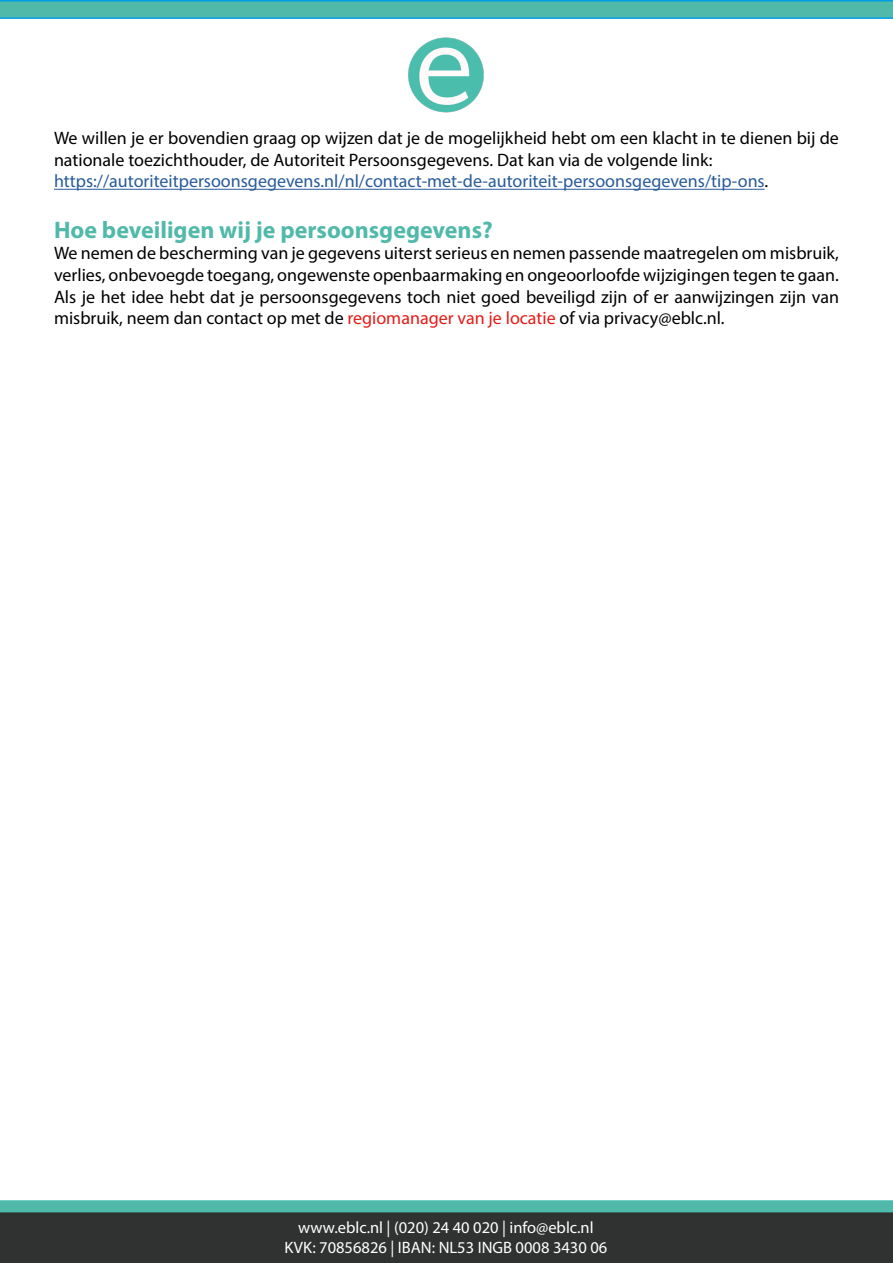
<style>
.page{position:relative;width:893px;height:1263px;background:#fff}
.page>*{position:absolute;margin:0;border:0;box-sizing:border-box;transform-origin:0 0}
.t1{font:700 24px "Myriad Pro";color:#50b9aa}
.t2{font:18px/21.6px "Myriad Pro";color:#000}
.t3{font:16.5px/19.8px "Myriad Pro";color:#fff;text-align:center}
.s1{color:#275b9b}
.s2{color:#e41b17}
</style>
<div class="page">
<hr style="left:54px;top:189px;width:711px;height:1px;background:#275b9b">
<svg style="left:0;top:0;width:893px;height:19px;background:#44b5b3"></svg>
<div style="left:0;top:1212px;width:893px;height:51px;background:#303131"></div>
<svg style="left:0;top:1200px;width:893px;height:12px;background:#52bbac"></svg>
<img style="left:408px;top:37px;width:76px;height:75px">
<p class="t2" style="left:54px;top:127px;width:786px">We willen je er bovendien graag op wijzen dat je de mogelijkheid hebt om een klacht in te dienen bij de nationale toezichthouder, de Autoriteit Persoonsgegevens. Dat kan via de volgende link: <span class="s1">https://autoriteitpersoonsgegevens.nl/nl/contact-met-de-autoriteit-persoonsgegevens/tip-ons</span>.</p>
<h1 class="t1" style="left:54px;top:214px;width:440px">Hoe beveiligen wij je persoonsgegevens?</h1>
<p class="t2" style="left:54px;top:242px;width:786px;text-align:justify">We nemen de bescherming van je gegevens uiterst serieus en nemen passende maatregelen om misbruik, verlies, onbevoegde toegang, ongewenste openbaarmaking en ongeoorloofde wijzigingen tegen te gaan.<br>Als je het idee hebt dat je persoonsgegevens toch niet goed beveiligd zijn of er aanwijzingen zijn van misbruik, neem dan contact op met de <span class="s2">regiomanager van je locatie</span> of via privacy@eblc.nl.</p>
<p class="t3" style="left:285px;top:1218px;width:324px">www.eblc.nl | (020) 24 40 020 | info@eblc.nl<br>KVK: 70856826 | IBAN: NL53 INGB 0008 3430 06</p>
</div>
